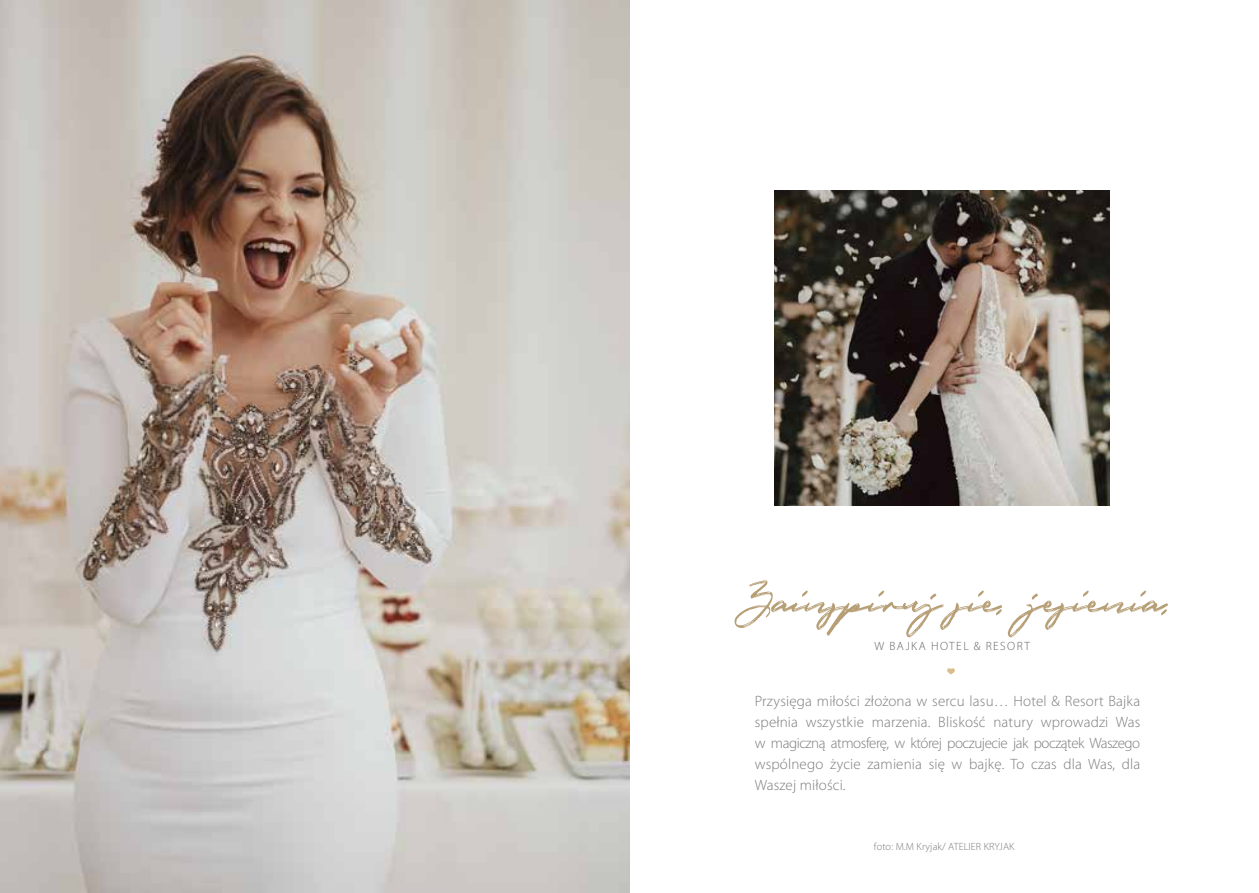
<style>
.page{position:relative;width:1259px;height:893px;background:#fff}
.page>*{position:absolute;margin:0;border:0;box-sizing:border-box;transform-origin:0 0}
.t1{font:52.05px "Hunter River";letter-spacing:-.02em;color:#b69e75}
.t2{font:300 15px/21px "Myriad Pro";letter-spacing:.01em;color:#7c7b7b;text-align:justify}
.t3{font:300 12px "Myriad Pro";letter-spacing:.12em;color:#646363}
.t4{font:300 10.5px "Myriad Pro";letter-spacing:.01em;color:#7c7b7b}
</style>
<div class="page">
<img style="left:775px;top:190px;width:334px;height:316px">
<svg style="left:947px;top:668px;width:8px;height:6px"></svg>
<svg style="left:1161px;top:609px;width:6px;height:6px"></svg>
<svg style="left:996px;top:609px;width:6px;height:6px"></svg>
<img style="left:0;top:0;width:629px;height:893px">
<h1 class="t1" style="left:741px;top:564px;width:422px">Zainspiruj sie jesienia</h1>
<p class="t3" style="left:874px;top:639px;width:157px">W BAJKA HOTEL &amp; RESORT</p>
<p class="t2" style="left:755px;top:691px;width:387px">Przysięga miłości złożona w sercu lasu… Hotel &amp; Resort Bajka spełnia wszystkie marzenia. Bliskość natury wprowadzi Was w magiczną atmosferę, w której poczujecie jak początek Waszego wspólnego życie zamienia się w bajkę. To czas dla Was, dla Waszej miłości.</p>
<p class="t4" style="left:874px;top:840px;width:142px">foto: M.M Kryjak/ ATELIER KRYJAK</p>
</div>
